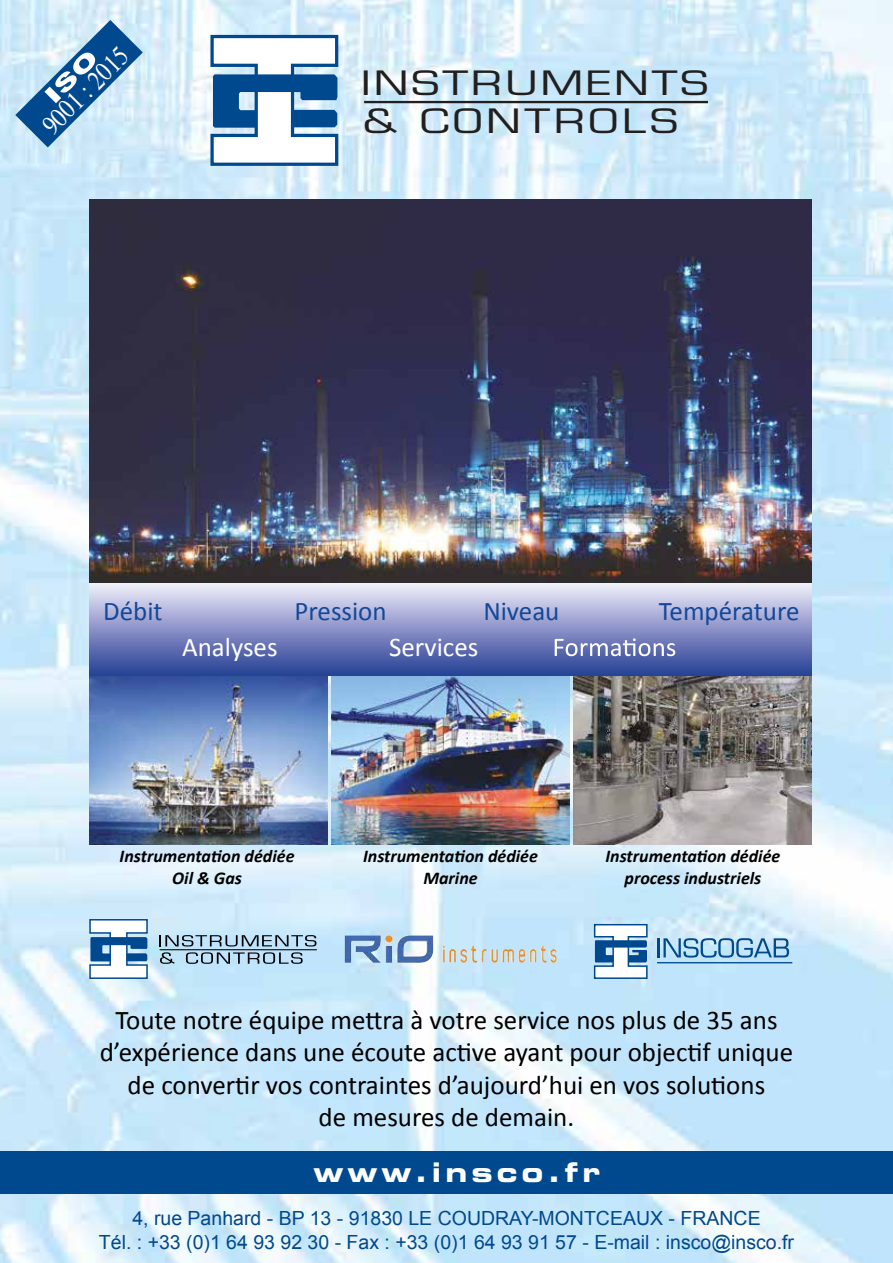
<style>
.page{position:relative;width:893px;height:1263px;background:#fff}
.page>*{position:absolute;margin:0;border:0;box-sizing:border-box;transform-origin:0 0}
.t1{font:32.7px/37.8px "Eurostile";letter-spacing:.065em;color:#221f1f;scale:1.36 1}
.t2{font:27px/32.4px "Calibri";color:#000;text-align:center}
.t3{font:27px "Calibri";color:#134998}
.t4{font:27px "Calibri";color:#fff}
.t5{font:27px "Eurostile Bold Extended Two";letter-spacing:.15em;color:#fff}
.t6{font:27px "Times";color:#fff;scale:.85 1}
.t7{font:19.5px/23.4px "Arial";color:#00498f;text-align:center}
.t8{font:italic 700 18px/21.6px "Calibri";color:#000;text-align:center}
</style>
<div class="page">
<img style="left:0;top:0;width:893px;height:1263px">
<div style="left:0;top:1152px;width:893px;height:42px;background:#00498f"></div>
<img style="left:89px;top:675px;width:238px;height:169px">
<img style="left:331px;top:675px;width:238px;height:169px">
<img style="left:574px;top:675px;width:238px;height:169px">
<div style="left:89px;top:577px;width:723px;height:98px;background:linear-gradient(to bottom,#fff9ff,#283f95)"></div>
<svg style="left:555px;top:638px;width:120px;height:18px"></svg>
<img style="left:89px;top:200px;width:723px;height:382px">
<svg style="left:210px;top:35px;width:130px;height:131px"></svg>
<hr style="left:364px;top:101px;width:344px;height:2px;background:#221f1f">
<svg style="left:0;top:1255px;width:3px;height:8px"></svg>
<img style="left:345px;top:935px;width:202px;height:28px">
<hr style="left:657px;top:962px;width:135px;height:1px;background:#00498f">
<svg style="left:594px;top:924px;width:54px;height:55px"></svg>
<hr style="left:657px;top:938px;width:3px;height:19px;background:#00498f">
<svg style="left:663px;top:938px;width:126px;height:19px;background:#83b1d5"></svg>
<svg style="left:89px;top:919px;width:60px;height:60px"></svg>
<svg style="left:160px;top:935px;width:156px;height:11px;background:#89a3b3"></svg>
<svg style="left:160px;top:952px;width:15px;height:12px"></svg>
<svg style="left:186px;top:952px;width:117px;height:12px"></svg>
<hr style="left:160px;top:949px;width:157px;height:1px;background:#000">
<svg style="left:15px;top:20px;width:128px;height:127px;background:#8bb4d4"></svg>
<p class="t6" style="left:29px;top:111px;width:131px;rotate:-45deg">9001 : 2015</p>
<p class="t1" style="left:361px;top:64px;width:257px">INSTRUMENTS &amp; CONTROLS</p>
<p class="t3" style="left:103px;top:592px;width:61px">Débit</p>
<p class="t4" style="left:182px;top:628px;width:97px">Analyses</p>
<p class="t3" style="left:295px;top:592px;width:94px">Pression</p>
<p class="t4" style="left:389px;top:628px;width:91px">Services</p>
<p class="t3" style="left:483px;top:592px;width:78px">Niveau</p>
<p class="t3" style="left:659px;top:592px;width:142px">Température</p>
<p class="t8" style="left:120px;top:845px;width:176px">Instrumentation dédiée<br>Oil &amp; Gas</p>
<p class="t8" style="left:363px;top:845px;width:176px">Instrumentation dédiée<br>Marine</p>
<p class="t8" style="left:605px;top:845px;width:176px">Instrumentation dédiée process industriels</p>
<p class="t2" style="left:100px;top:1003px;width:695px">Toute notre équipe mettra à votre service nos plus de 35 ans d’expérience dans une écoute active ayant pour objectif unique de convertir vos contraintes d’aujourd’hui en vos solutions<br>de mesures de demain.</p>
<p class="t5" style="left:313px;top:1153px;width:288px">www.insco.fr</p>
<p class="t7" style="left:99px;top:1207px;width:697px">4, rue Panhard - BP 13 - 91830 LE COUDRAY-MONTCEAUX - FRANCE<br>Tél. : +33 (0)1 64 93 92 30 - Fax : +33 (0)1 64 93 91 57 - E-mail : insco@insco.fr</p>
</div>
